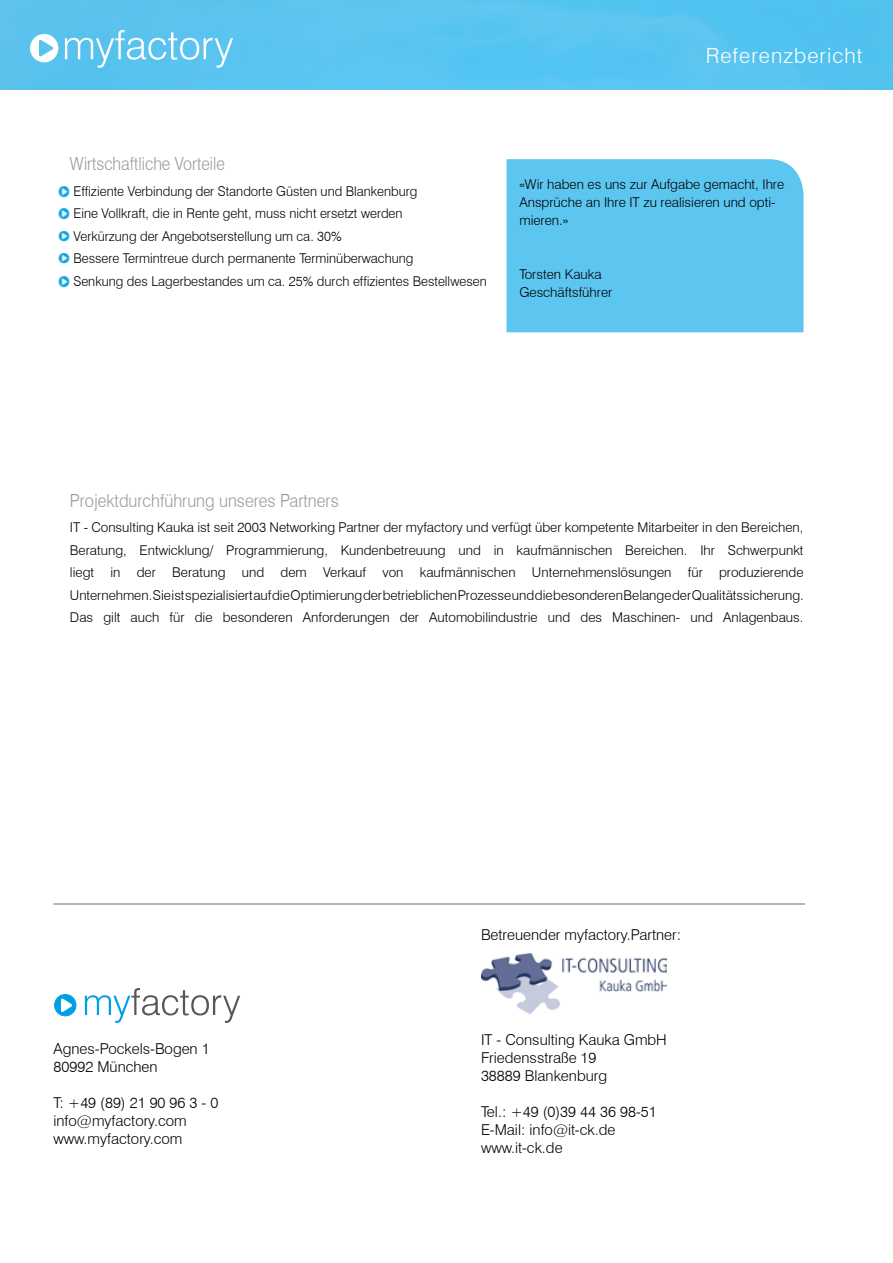
<style>
.page{position:relative;width:893px;height:1263px;background:#fff}
.page>*{position:absolute;margin:0;border:0;box-sizing:border-box;transform-origin:0 0}
.t1{font:300 21px "Swiss 721 BT";letter-spacing:.05em;color:#fff}
.t2{font:300 18.15px "Swiss 721 BT";color:#999;scale:.91 1}
.t3{font:300 18.15px "Swiss 721 BT";color:#999;scale:.88 1}
.t4{font:300 15px/18px "Swiss 721 BT";color:#000}
.t5{font:300 13.5px/22.5px "Swiss 721 BT";color:#000}
</style>
<div class="page">
<img style="left:0;top:0;width:893px;height:90px">
<div style="left:506px;top:159px;width:297px;height:173px;background:#5cc6f0"></div>
<img style="left:481px;top:954px;width:186px;height:59px">
<svg style="left:54px;top:994px;width:22px;height:22px"></svg>
<svg style="left:85px;top:988px;width:155px;height:35px"></svg>
<hr style="left:53px;top:903px;width:752px;height:2px;background:#9c9c9c">
<svg style="left:30px;top:34px;width:28px;height:28px"></svg>
<svg style="left:65px;top:30px;width:168px;height:38px;background:#75ccf1"></svg>
<svg style="left:59px;top:186px;width:11px;height:11px"></svg>
<svg style="left:59px;top:208px;width:11px;height:11px"></svg>
<svg style="left:59px;top:231px;width:11px;height:11px"></svg>
<svg style="left:59px;top:253px;width:11px;height:11px"></svg>
<svg style="left:59px;top:276px;width:11px;height:11px"></svg>
<h1 class="t1" style="left:706px;top:43px;width:158px">Referenzbericht</h1>
<h2 class="t3" style="left:70px;top:153px;width:178px">Wirtschaftliche Vorteile</h2>
<p class="t5" style="left:73px;top:180px;width:415px">Effiziente Verbindung der Standorte Güsten und Blankenburg<br>Eine Vollkraft, die in Rente geht, muss nicht ersetzt werden<br>Verkürzung der Angebotserstellung um ca. 30%<br>Bessere Termintreue durch permanente Terminüberwachung<br>Senkung des Lagerbestandes um ca. 25% durch effizientes Bestellwesen</p>
<p class="t5" style="left:519px;top:175px;width:266px;line-height:18px">«Wir haben es uns zur Aufgabe gemacht, Ihre<br>Ansprüche an Ihre IT zu realisieren und opti&shy;mieren.»</p>
<p class="t5" style="left:519px;top:265px;width:94px;line-height:18px">Torsten Kauka<br>Geschäftsführer</p>
<h2 class="t2" style="left:70px;top:489px;width:297px">Projektdurchführung unseres Partners</h2>
<p class="t5" style="left:70px;top:516px;width:735px;text-align:justify">IT - Consulting Kauka ist seit 2003 Networking Partner der myfactory und verfügt über kompetente Mitarbeiter in den Bereichen, Beratung, Entwicklung/ Programmierung, Kundenbetreuung und in kaufmännischen Bereichen. Ihr Schwerpunkt liegt in der Beratung und dem Verkauf von kaufmännischen Unternehmenslösungen für produzierende Unternehmen. Sie ist spezialisiert auf die Optimierung der betrieblichen Prozesse und die besonderen Belange der Qualitätssicherung.<br>Das gilt auch für die besonderen Anforderungen der Automobilindustrie und des Maschinen- und Anlagenbaus.</p>
<p class="t4" style="left:53px;top:1040px;width:158px">Agnes-Pockels-Bogen 1<br>80992 München</p>
<p class="t4" style="left:53px;top:1094px;width:166px">T: +49 (89) 21 90 96 3 - 0 info@myfactory.com www.myfactory.com</p>
<p class="t4" style="left:481px;top:926px;width:202px">Betreuender myfactory.Partner:</p>
<p class="t4" style="left:481px;top:1030px;width:187px">IT - Consulting Kauka GmbH<br>Friedensstraße 19<br>38889 Blankenburg</p>
<p class="t4" style="left:481px;top:1102px;width:177px">Tel.: +49 (0)39 44 36 98-51<br>E-Mail: info@it-ck.de www.it-ck.de</p>
</div>
